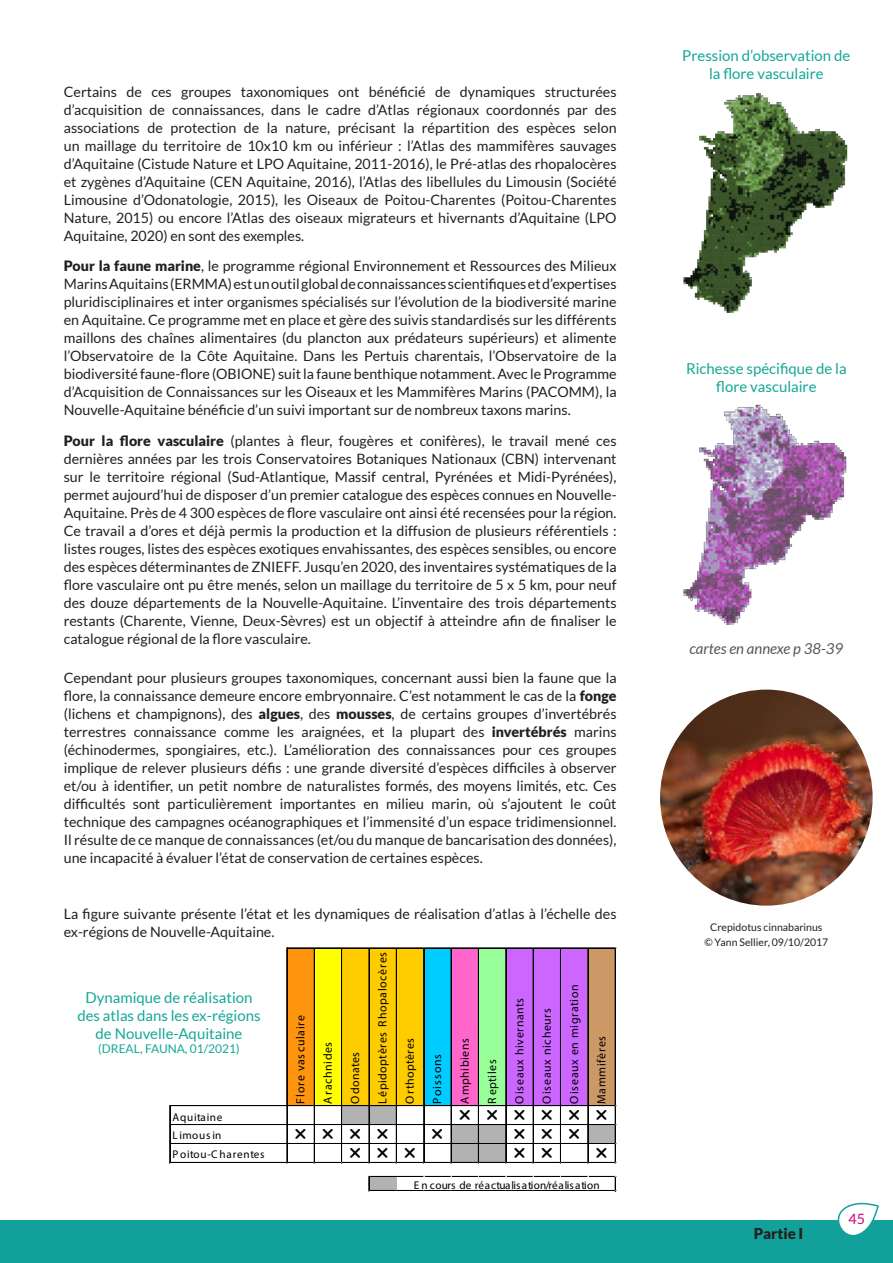
<style>
.page{position:relative;width:893px;height:1263px;background:#fff}
.page>*{position:absolute;margin:0;border:0;box-sizing:border-box;transform-origin:0 0}
.t1{font:15px/18px "Lato";color:#15a796;text-align:center}
.t2{font:italic 15px "Lato";color:#57585a}
.t3{font:900 15px "Lato";color:#231f20}
.t4{font:14.25px/18px "Lato";color:#231f20;text-align:justify}
.t5{font:14.25px "Lato";color:#d6017f}
.t6{font:12px "Lato";color:#15a796}
.t7{font:11.85px "Myriad Pro";letter-spacing:.045em;color:#000}
.t8{font:11.25px "Myriad Pro";letter-spacing:.015em;color:#000}
.t9{font:11.25px/18.9px "Myriad Pro";letter-spacing:.07em;color:#000}
.t10{font:10.5px/15px "Lato";color:#231f20;text-align:center}
.s1{font-weight:900}
</style>
<div class="page">
<div style="left:0;top:1220px;width:893px;height:43px;background:#12a19a"></div>
<svg style="left:837px;top:1202px;width:42px;height:33px"></svg>
<img style="left:660px;top:690px;width:213px;height:216px">
<img style="left:683px;top:404px;width:164px;height:221px">
<div style="left:287px;top:948px;width:28px;height:158px;background:#ff950e"></div>
<div style="left:314px;top:948px;width:28px;height:158px;background:#ff0"></div>
<div style="left:342px;top:948px;width:82px;height:158px;background:#fc0"></div>
<div style="left:424px;top:948px;width:28px;height:158px;background:#0cf"></div>
<div style="left:451px;top:948px;width:28px;height:158px;background:#f6c"></div>
<div style="left:478px;top:948px;width:28px;height:158px;background:#9f9"></div>
<div style="left:506px;top:948px;width:82px;height:158px;background:#c6f"></div>
<div style="left:588px;top:948px;width:28px;height:158px;background:#c96"></div>
<div style="left:342px;top:1105px;width:55px;height:20px;background:#b2b2b2"></div>
<div style="left:451px;top:1124px;width:55px;height:20px;background:#b2b2b2"></div>
<div style="left:588px;top:1124px;width:28px;height:20px;background:#b2b2b2"></div>
<div style="left:451px;top:1143px;width:55px;height:20px;background:#b2b2b2"></div>
<div style="left:369px;top:1176px;width:28px;height:15px;background:#b2b2b2"></div>
<hr style="left:170px;top:948px;width:117px;height:1px;background:#d0d7e5">
<hr style="left:288px;top:947px;width:328px;height:1px;background:#000">
<hr style="left:288px;top:948px;width:328px;height:1px;background:#000">
<hr style="left:170px;top:948px;width:1px;height:157px;background:#d0d7e5">
<hr style="left:170px;top:1105px;width:446px;height:1px;background:#000">
<hr style="left:170px;top:1124px;width:446px;height:1px;background:#000">
<hr style="left:170px;top:1143px;width:446px;height:1px;background:#000">
<hr style="left:169px;top:1105px;width:1px;height:58px;background:#000">
<hr style="left:170px;top:1105px;width:1px;height:58px;background:#000">
<hr style="left:287px;top:948px;width:1px;height:215px;background:#000">
<hr style="left:314px;top:948px;width:1px;height:215px;background:#000">
<hr style="left:341px;top:948px;width:1px;height:215px;background:#000">
<hr style="left:342px;top:948px;width:1px;height:215px;background:#000">
<hr style="left:369px;top:948px;width:1px;height:215px;background:#000">
<hr style="left:396px;top:948px;width:1px;height:215px;background:#000">
<hr style="left:423px;top:948px;width:1px;height:215px;background:#000">
<hr style="left:424px;top:948px;width:1px;height:215px;background:#000">
<hr style="left:451px;top:948px;width:1px;height:215px;background:#000">
<hr style="left:478px;top:948px;width:1px;height:215px;background:#000">
<hr style="left:505px;top:948px;width:1px;height:215px;background:#000">
<hr style="left:506px;top:948px;width:1px;height:215px;background:#000">
<hr style="left:533px;top:948px;width:1px;height:215px;background:#000">
<hr style="left:560px;top:948px;width:1px;height:215px;background:#000">
<hr style="left:588px;top:948px;width:1px;height:215px;background:#000">
<hr style="left:170px;top:1162px;width:446px;height:1px;background:#000">
<hr style="left:615px;top:948px;width:1px;height:215px;background:#000">
<hr style="left:170px;top:1176px;width:199px;height:1px;background:#d0d7e5">
<hr style="left:370px;top:1176px;width:246px;height:1px;background:#000">
<hr style="left:170px;top:1190px;width:199px;height:1px;background:#d0d7e5">
<hr style="left:370px;top:1190px;width:246px;height:1px;background:#000">
<svg style="left:368px;top:1163px;width:2px;height:29px"></svg>
<svg style="left:615px;top:1162px;width:2px;height:30px"></svg>
<img style="left:683px;top:93px;width:165px;height:219px">
<p class="t4" style="left:64px;top:82px;width:554px">Certains de ces groupes taxonomiques ont bénéficié de dynamiques structurées d’acquisition de connaissances, dans le cadre d’Atlas régionaux coordonnés par des associations de protection de la nature, précisant la répartition des espèces selon un maillage du territoire de 10x10 km ou inférieur : l’Atlas des mammifères sauvages d’Aquitaine (Cistude Nature et LPO Aquitaine, 2011-2016), le Pré-atlas des rhopalocères et zygènes d’Aquitaine (CEN Aquitaine, 2016), l’Atlas des libellules du Limousin (Société Limousine d’Odonatologie, 2015), les Oiseaux de Poitou-Charentes (Poitou-Charentes Nature, 2015) ou encore l’Atlas des oiseaux migrateurs et hivernants d’Aquitaine (LPO Aquitaine, 2020) en sont des exemples.</p>
<p class="t4" style="left:64px;top:257px;width:554px"><span class="s1">Pour la faune marine</span>, le programme régional Environnement et Ressources des Milieux Marins Aquitains (ERMMA) est un outil global de connaissances scientifiques et d’expertises pluridisciplinaires et inter organismes spécialisés sur l’évolution de la biodiversité marine en Aquitaine. Ce programme met en place et gère des suivis standardisés sur les différents maillons des chaînes alimentaires (du plancton aux prédateurs supérieurs) et alimente l’Observatoire de la Côte Aquitaine. Dans les Pertuis charentais, l’Observatoire de la biodiversité faune-flore (OBIONE) suit la faune benthique notamment. Avec le Programme d’Acquisition de Connaissances sur les Oiseaux et les Mammifères Marins (PACOMM), la Nouvelle-Aquitaine bénéficie d’un suivi important sur de nombreux taxons marins.</p>
<p class="t4" style="left:64px;top:432px;width:554px"><span class="s1">Pour la flore vasculaire</span> (plantes à fleur, fougères et conifères), le travail mené ces dernières années par les trois Conservatoires Botaniques Nationaux (CBN) intervenant sur le territoire régional (Sud-Atlantique, Massif central, Pyrénées et Midi-Pyrénées), permet aujourd’hui de disposer d’un premier catalogue des espèces connues en Nouvelle-Aquitaine. Près de 4 300 espèces de flore vasculaire ont ainsi été recensées pour la région.<br>Ce travail a d’ores et déjà permis la production et la diffusion de plusieurs référentiels : listes rouges, listes des espèces exotiques envahissantes, des espèces sensibles, ou encore des espèces déterminantes de ZNIEFF. Jusqu’en 2020, des inventaires systématiques de la flore vasculaire ont pu être menés, selon un maillage du territoire de 5 x 5 km, pour neuf des douze départements de la Nouvelle-Aquitaine. L’inventaire des trois départements restants (Charente, Vienne, Deux-Sèvres) est un objectif à atteindre afin de finaliser le catalogue régional de la flore vasculaire.</p>
<p class="t4" style="left:64px;top:669px;width:554px">Cependant pour plusieurs groupes taxonomiques, concernant aussi bien la faune que la flore, la connaissance demeure encore embryonnaire. C’est notamment le cas de la <span class="s1">fonge </span>(lichens et champignons), des <span class="s1">algues</span>, des <span class="s1">mousses</span>, de certains groupes d’invertébrés terrestres connaissance comme les araignées, et la plupart des <span class="s1">invertébrés</span> marins (échinodermes, spongiaires, etc.). L’amélioration des connaissances pour ces groupes implique de relever plusieurs défis : une grande diversité d’espèces difficiles à observer et/ou à identifier, un petit nombre de naturalistes formés, des moyens limités, etc. Ces difficultés sont particulièrement importantes en milieu marin, où s’ajoutent le coût technique des campagnes océanographiques et l’immensité d’un espace tridimensionnel.<br>Il résulte de ce manque de connaissances (et/ou du manque de bancarisation des données), une incapacité à évaluer l’état de conservation de certaines espèces.</p>
<p class="t4" style="left:64px;top:905px;width:554px">La figure suivante présente l’état et les dynamiques de réalisation d’atlas à l’échelle des ex-régions de Nouvelle-Aquitaine.</p>
<p class="t1" style="left:77px;top:988px;width:185px">Dynamique de réalisation des atlas dans les ex-régions de Nouvelle-Aquitaine</p>
<p class="t6" style="left:98px;top:1042px;width:143px">(DREAL, FAUNA, 01/2021)</p>
<p class="t9" style="left:173px;top:1107px;width:94px">Aquitaine<br>Limousin<br>Poitou-Charentes</p>
<p class="t7" style="left:293px;top:1103px;width:90px;rotate:-90deg">Flore vasculaire</p>
<p class="t7" style="left:321px;top:1103px;width:63px;rotate:-90deg">Arachnides</p>
<p class="t7" style="left:348px;top:1103px;width:53px;rotate:-90deg">Odonates</p>
<p class="t7" style="left:375px;top:1103px;width:153px;rotate:-90deg">Lépidoptères R hopalocères</p>
<p class="t7" style="left:403px;top:1103px;width:67px;rotate:-90deg">Orthoptères</p>
<p class="t7" style="left:430px;top:1103px;width:51px;rotate:-90deg">Poissons</p>
<p class="t7" style="left:457px;top:1103px;width:66px;rotate:-90deg">Amphibiens</p>
<p class="t7" style="left:485px;top:1103px;width:45px;rotate:-90deg">R eptiles</p>
<p class="t7" style="left:512px;top:1103px;width:107px;rotate:-90deg">Oiseaux hivernants</p>
<p class="t7" style="left:539px;top:1103px;width:97px;rotate:-90deg">Oiseaux nicheurs</p>
<p class="t7" style="left:567px;top:1103px;width:120px;rotate:-90deg">Oiseaux en migration</p>
<p class="t7" style="left:594px;top:1103px;width:69px;rotate:-90deg">Mammifères</p>
<p class="t8" style="left:414px;top:1178px;width:187px">E n cours de réactualisation/réalisation</p>
<p class="t1" style="left:682px;top:46px;width:170px">Pression d’observation de la flore vasculaire</p>
<p class="t1" style="left:686px;top:359px;width:162px">Richesse spécifique de la flore vasculaire</p>
<p class="t2" style="left:689px;top:640px;width:155px">cartes en annexe p 38-39</p>
<p class="t10" style="left:704px;top:920px;width:126px">Crepidotus cinnabarinus<br>© Yann Sellier, 09/10/2017</p>
<p class="t3" style="left:754px;top:1225px;width:51px">Partie I</p>
<p class="t5" style="left:849px;top:1211px;width:18px">45</p>
</div>
